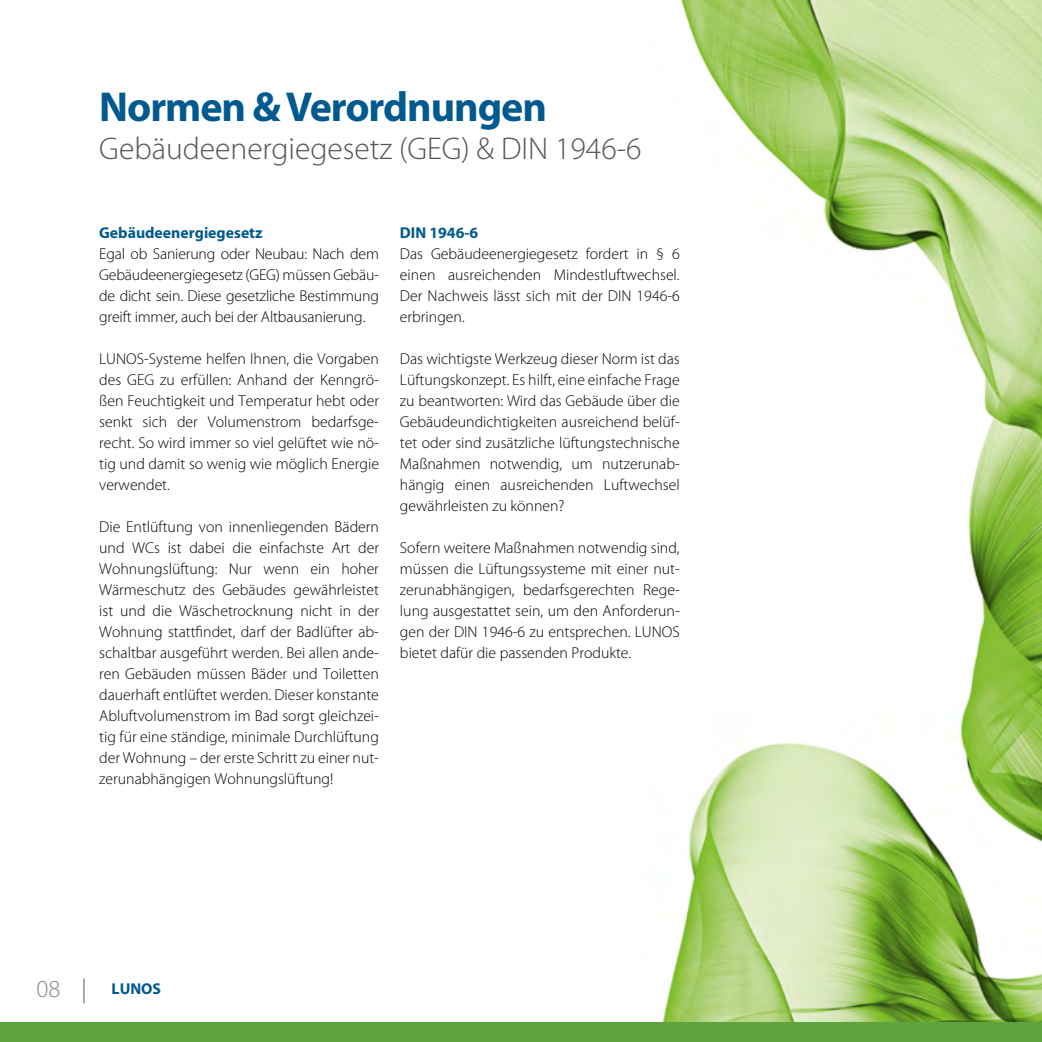
<style>
.page{position:relative;width:1042px;height:1042px;background:#fff}
.page>*{position:absolute;margin:0;border:0;box-sizing:border-box;transform-origin:0 0}
.Ueberschrift_gross{font:700 42px "Myriad Pro";letter-spacing:-.025em;color:#005a8f}
.Ueberschrift_gross-2{font:300 31.5px "Myriad Pro";color:#565656}
.t1{font:300 24.5px "Myriad Pro";color:#878786}
.t2{font:300 15.75px/21px "Myriad Pro";color:#000;text-align:justify}
.t3{font:700 15.75px "Myriad Pro";color:#005a8f}
</style>
<div class="page">
<img style="left:662px;top:0;width:380px;height:1022px">
<div style="left:0;top:1022px;width:1042px;height:20px;background:#5da43e"></div>
<svg style="left:84px;top:978px;width:1px;height:25px"></svg>
<p class="Ueberschrift_gross" style="left:99px;top:83px;width:449px">Normen &amp; Verordnungen</p>
<p class="Ueberschrift_gross-2" style="left:99px;top:131px;width:544px">Gebäudeenergiegesetz (GEG) &amp; DIN 1946-6</p>
<p class="t3" style="left:99px;top:224px;width:165px">Gebäudeenergiegesetz</p>
<p class="t2" style="left:99px;top:243px;width:281px">Egal ob Sanierung oder Neubau: Nach dem Gebäudeenergiegesetz (GEG) müssen Gebäu&shy;de dicht sein. Diese gesetzliche Bestimmung greift immer, auch bei der Altbausanierung.</p>
<p class="t2" style="left:99px;top:348px;width:281px">LUNOS-Systeme helfen Ihnen, die Vorgaben des GEG zu erfüllen: Anhand der Kenngrö&shy;ßen Feuchtigkeit und Temperatur hebt oder senkt sich der Volumenstrom bedarfsge&shy;recht. So wird immer so viel gelüftet wie nö&shy;tig und damit so wenig wie möglich Energie verwendet.</p>
<p class="t2" style="left:99px;top:516px;width:281px">Die Entlüftung von innenliegenden Bädern und WCs ist dabei die einfachste Art der Wohnungslüftung: Nur wenn ein hoher Wärmeschutz des Gebäudes gewährleistet ist und die Wäschetrocknung nicht in der Wohnung stattfindet, darf der Badlüfter ab&shy;schaltbar ausgeführt werden. Bei allen ande&shy;ren Gebäuden müssen Bäder und Toiletten dauerhaft entlüftet werden. Dieser konstante Abluftvolumenstrom im Bad sorgt gleichzei&shy;tig für eine ständige, minimale Durchlüftung der Wohnung – der erste Schritt zu einer nut&shy;zerunabhängigen Wohnungslüftung!</p>
<p class="t3" style="left:400px;top:224px;width:80px">DIN 1946-6</p>
<p class="t2" style="left:400px;top:243px;width:281px">Das Gebäudeenergiegesetz fordert in § 6 einen ausreichenden Mindestluftwechsel.<br>Der Nachweis lässt sich mit der DIN 1946-6 erbringen.</p>
<p class="t2" style="left:400px;top:348px;width:281px">Das wichtigste Werkzeug dieser Norm ist das Lüftungskonzept. Es hilft, eine einfache Frage zu beantworten: Wird das Gebäude über die Gebäudeundichtigkeiten ausreichend belüf&shy;tet oder sind zusätzliche lüftungstechnische Maßnahmen notwendig, um nutzerunab&shy;hängig einen ausreichenden Luftwechsel gewährleisten zu können?</p>
<p class="t2" style="left:400px;top:537px;width:281px">Sofern weitere Maßnahmen notwendig sind, müssen die Lüftungssysteme mit einer nut&shy;zerunabhängigen, bedarfsgerechten Rege&shy;lung ausgestattet sein, um den Anforderun&shy;gen der DIN 1946-6 zu entsprechen. LUNOS bietet dafür die passenden Produkte.</p>
<h3 class="t1" style="left:37px;top:975px;width:25px">08</h3>
<p class="t3" style="left:112px;top:980px;width:51px">LUNOS</p>
</div>
